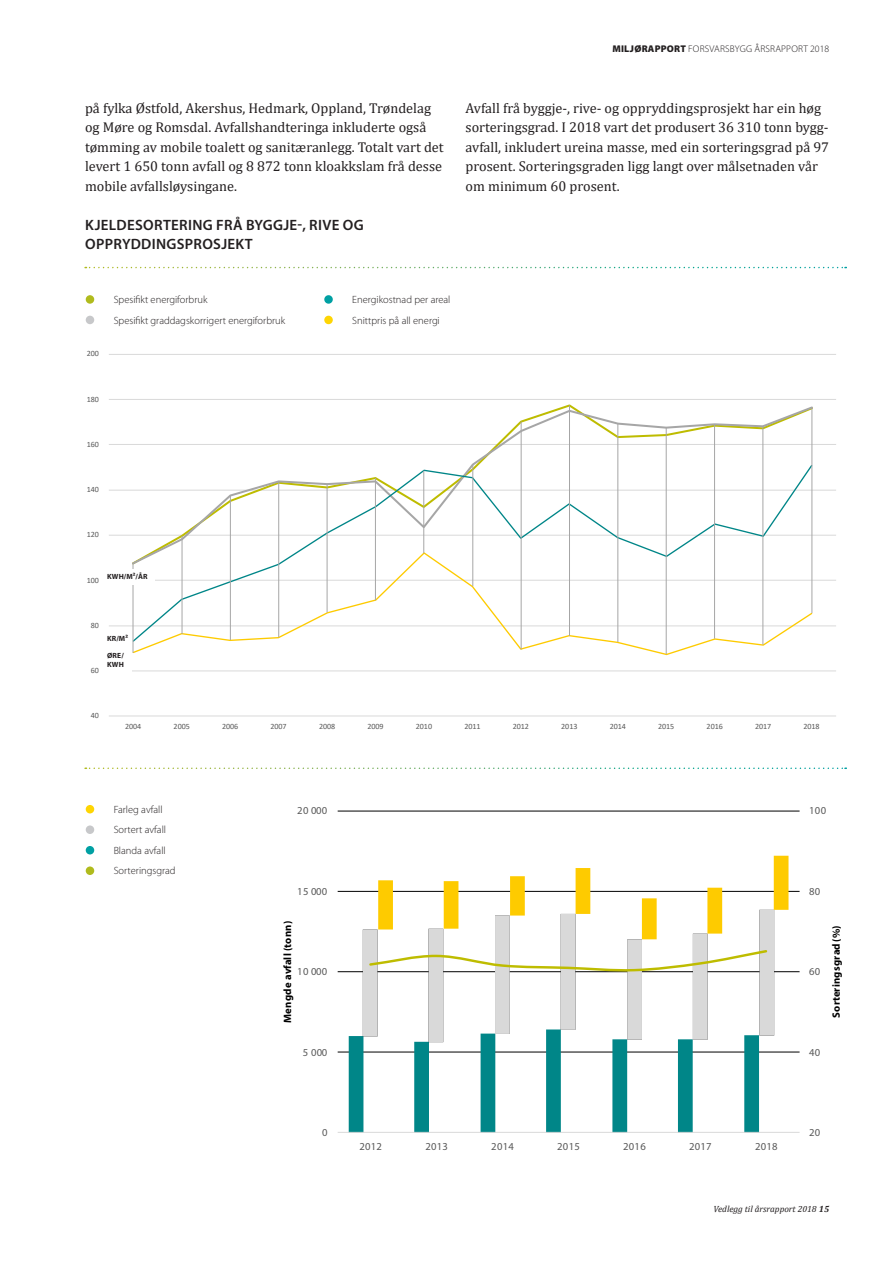
<style>
.page{position:relative;width:893px;height:1263px;background:#fff}
.page>*{position:absolute;margin:0;border:0;box-sizing:border-box;transform-origin:0 0}
.Mellomtittel{font:600 15px "Myriad Pro";letter-spacing:.02em;color:#231f20}
.Brødtekst{font:14.25px/19.5px "Cambria";color:#231f20}
.t1{font:10.65px "Myriad Pro";letter-spacing:.025em;color:#595959}
.t2{font:700 10.65px "Myriad Pro";letter-spacing:.02em;color:#000}
.Regnskap_skjema{font:300 10.5px "Myriad Pro";color:#231f20}
.t3{font:300 9.75px "Myriad Pro";letter-spacing:.02em;color:#231f20}
.t4{font:italic 9px "Cambria";color:#231f20}
.t5{font:8.1px "Calibri";letter-spacing:-.005em;color:#595959}
.Mellomtittel_liten{font:700 7.5px "Myriad Pro";letter-spacing:.02em;color:#231f20}
.s1{font-weight:900}
.s2{font-weight:700}
</style>
<div class="page">
<hr style="left:109px;top:671px;width:727px;height:1px;background:#d9d9d9">
<hr style="left:109px;top:626px;width:727px;height:1px;background:#d9d9d9">
<hr style="left:109px;top:580px;width:727px;height:1px;background:#d9d9d9">
<hr style="left:109px;top:535px;width:727px;height:1px;background:#d9d9d9">
<hr style="left:109px;top:490px;width:727px;height:1px;background:#d9d9d9">
<hr style="left:109px;top:444px;width:727px;height:1px;background:#d9d9d9">
<hr style="left:109px;top:399px;width:727px;height:1px;background:#d9d9d9">
<hr style="left:109px;top:354px;width:727px;height:1px;background:#d9d9d9">
<hr style="left:109px;top:716px;width:727px;height:1px;background:#d9d9d9">
<svg style="left:109px;top:404px;width:721px;height:313px"></svg>
<div style="left:107px;top:569px;width:48px;height:15px;background:#fff"></div>
<div style="left:107px;top:631px;width:25px;height:15px;background:#fff"></div>
<div style="left:107px;top:646px;width:25px;height:28px;background:#fff"></div>
<div style="left:86px;top:295px;width:8px;height:9px;background:#b0bb1d;border-radius:50%"></div>
<div style="left:86px;top:316px;width:8px;height:8px;background:#c7c8ca;border-radius:50%"></div>
<div style="left:324px;top:295px;width:9px;height:9px;background:#00a0a3;border-radius:50%"></div>
<div style="left:324px;top:316px;width:9px;height:8px;background:#fed503;border-radius:50%"></div>
<div style="left:86px;top:805px;width:8px;height:8px;background:#fed503;border-radius:50%"></div>
<div style="left:86px;top:825px;width:8px;height:9px;background:#c7c8ca;border-radius:50%"></div>
<div style="left:86px;top:846px;width:8px;height:8px;background:#00a0a3;border-radius:50%"></div>
<div style="left:86px;top:866px;width:8px;height:9px;background:#b0bb1d;border-radius:50%"></div>
<hr style="left:338px;top:1051px;width:462px;height:1px;background:#000">
<hr style="left:338px;top:971px;width:462px;height:1px;background:#000">
<hr style="left:338px;top:891px;width:462px;height:1px;background:#000">
<hr style="left:338px;top:811px;width:462px;height:1px;background:#000">
<svg style="left:349px;top:1029px;width:410px;height:103px"></svg>
<img style="left:363px;top:929px;width:412px;height:113px">
<svg style="left:378px;top:856px;width:410px;height:83px"></svg>
<hr style="left:338px;top:1132px;width:462px;height:1px;background:#d9d9d9">
<svg style="left:368px;top:948px;width:401px;height:24px"></svg>
<svg style="left:85px;top:267px;width:761px;height:1px"></svg>
<svg style="left:85px;top:767px;width:761px;height:2px"></svg>
<p class="t3" style="left:612px;top:43px;width:218px"><span class="s1">MILJØRAPPORT</span> FORSVARSBYGG ÅRSRAPPORT 2018</p>
<p class="Brødtekst" style="left:85px;top:98px;width:360px">på fylka Østfold, Akershus, Hedmark, Oppland, Trøndelag og Møre og Romsdal. Avfallshandteringa inkluderte også tømming av mobile toalett og sanitæranlegg. Totalt vart det levert 1 650 tonn avfall og 8 872 tonn kloakkslam frå desse mobile avfallsløysingane.</p>
<p class="Mellomtittel" style="left:85px;top:215px;width:280px">KJELDESORTERING FRÅ BYGGJE-, RIVE OG</p>
<p class="Mellomtittel" style="left:85px;top:234px;width:169px">OPPRYDDINGSPROSJEKT</p>
<p class="Brødtekst" style="left:466px;top:98px;width:365px">Avfall frå byggje-, rive- og oppryddingsprosjekt har ein høg sorteringsgrad. I 2018 vart det produsert 36 310 tonn bygg-</p>
<p class="Brødtekst" style="left:466px;top:137px;width:365px">avfall, inkludert ureina masse, med ein sorteringsgrad på 97 prosent. Sorteringsgraden ligg langt over målsetnaden vår om minimum 60 prosent.</p>
<p class="t5" style="left:87px;top:348px;width:14px">200</p>
<p class="Regnskap_skjema" style="left:114px;top:293px;width:95px">Spesifikt energiforbruk</p>
<p class="Regnskap_skjema" style="left:114px;top:314px;width:173px">Spesifikt graddagskorrigert energiforbruk</p>
<p class="t5" style="left:87px;top:393px;width:14px">180</p>
<p class="t5" style="left:87px;top:438px;width:14px">160</p>
<p class="t5" style="left:87px;top:484px;width:14px">140</p>
<p class="t5" style="left:87px;top:529px;width:14px">120</p>
<p class="t5" style="left:87px;top:574px;width:14px">100</p>
<p class="Mellomtittel_liten" style="left:107px;top:572px;width:42px">KWH/M²/ÅR</p>
<p class="t5" style="left:91px;top:619px;width:10px">80</p>
<p class="t5" style="left:91px;top:665px;width:10px">60</p>
<p class="Mellomtittel_liten" style="left:107px;top:634px;width:22px">KR/M²</p>
<p class="Mellomtittel_liten" style="left:107px;top:651px;width:18px">ØRE/</p>
<p class="Mellomtittel_liten" style="left:107px;top:660px;width:18px">KWH</p>
<p class="t5" style="left:91px;top:710px;width:10px">40</p>
<p class="Regnskap_skjema" style="left:352px;top:293px;width:100px">Energikostnad per areal</p>
<p class="Regnskap_skjema" style="left:352px;top:314px;width:89px">Snittpris på all energi</p>
<p class="t5" style="left:125px;top:720px;width:18px">2004</p>
<p class="t5" style="left:174px;top:720px;width:18px">2005</p>
<p class="t5" style="left:222px;top:720px;width:18px">2006</p>
<p class="t5" style="left:271px;top:720px;width:18px">2007</p>
<p class="t5" style="left:319px;top:720px;width:18px">2008</p>
<p class="t5" style="left:367px;top:720px;width:18px">2009</p>
<p class="t5" style="left:416px;top:720px;width:18px">2010</p>
<p class="t5" style="left:464px;top:720px;width:18px">2011</p>
<p class="t5" style="left:513px;top:720px;width:18px">2012</p>
<p class="t5" style="left:561px;top:720px;width:18px">2013</p>
<p class="t5" style="left:610px;top:720px;width:18px">2014</p>
<p class="t5" style="left:658px;top:720px;width:18px">2015</p>
<p class="t5" style="left:707px;top:720px;width:18px">2016</p>
<p class="t5" style="left:755px;top:720px;width:18px">2017</p>
<p class="t5" style="left:803px;top:720px;width:18px">2018</p>
<p class="Regnskap_skjema" style="left:114px;top:803px;width:51px">Farleg avfall</p>
<p class="Regnskap_skjema" style="left:114px;top:823px;width:54px">Sortert avfall</p>
<p class="Regnskap_skjema" style="left:114px;top:844px;width:54px">Blanda avfall</p>
<p class="Regnskap_skjema" style="left:114px;top:864px;width:63px">Sorteringsgrad</p>
<p class="t1" style="left:297px;top:804px;width:32px">20 000</p>
<p class="t1" style="left:809px;top:804px;width:18px">100</p>
<p class="t1" style="left:297px;top:885px;width:32px">15 000</p>
<p class="t1" style="left:809px;top:885px;width:13px">80</p>
<p class="t2" style="left:281px;top:1023px;width:103px;rotate:-90deg">Mengde avfall (tonn)</p>
<p class="t1" style="left:297px;top:965px;width:32px">10 000</p>
<p class="t1" style="left:809px;top:965px;width:13px">60</p>
<p class="t2" style="left:829px;top:1018px;width:93px;rotate:-90deg">Sorteringsgrad (%)</p>
<p class="t1" style="left:303px;top:1045px;width:26px">5 000</p>
<p class="t1" style="left:809px;top:1045px;width:13px">40</p>
<p class="t1" style="left:322px;top:1126px;width:7px">0</p>
<p class="t1" style="left:809px;top:1126px;width:13px">20</p>
<p class="t1" style="left:359px;top:1140px;width:24px">2012</p>
<p class="t1" style="left:425px;top:1140px;width:24px">2013</p>
<p class="t1" style="left:491px;top:1140px;width:24px">2014</p>
<p class="t1" style="left:557px;top:1140px;width:24px">2015</p>
<p class="t1" style="left:623px;top:1140px;width:24px">2016</p>
<p class="t1" style="left:689px;top:1140px;width:24px">2017</p>
<p class="t1" style="left:755px;top:1140px;width:24px">2018</p>
<p class="t4" style="left:714px;top:1202px;width:117px">Vedlegg til årsrapport 2018 <span class="s2">15</span></p>
</div>
